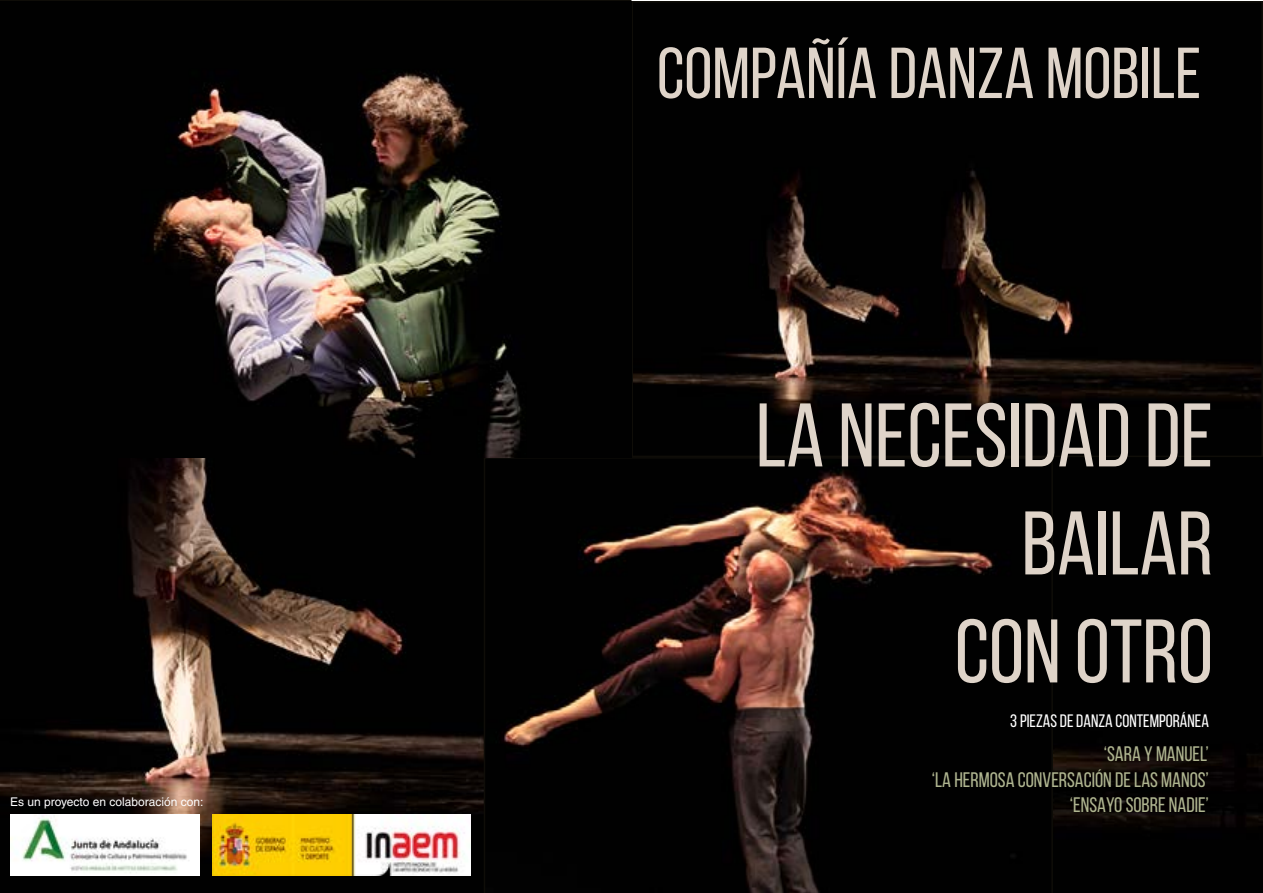
<style>
.page{position:relative;width:1263px;height:893px;background:#fff}
.page>*{position:absolute;margin:0;border:0;box-sizing:border-box;transform-origin:0 0}
.t1{font:90px/108px "Bebas Neue";color:#dfd4c9;text-align:right}
.t2{font:72px "Bebas Neue";color:#dfd4c9}
.t3{font:21px/25.2px "Bebas Neue";color:#afb590;text-align:right}
.t4{font:18px "Bebas Neue";color:#fff}
.t5{font:12px "Helvetica";color:#fff}
</style>
<div class="page">
<img style="left:0;top:457px;width:1263px;height:436px">
<img style="left:10px;top:815px;width:189px;height:61px">
<img style="left:213px;top:815px;width:258px;height:61px">
<img style="left:0;top:1px;width:1260px;height:456px">
<div style="left:631px;top:1px;width:632px;height:456px;border:2px solid #0f0d08"></div>
<svg style="left:484px;top:457px;width:569px;height:436px;background:#170e0c"></svg>
<p class="t5" style="left:10px;top:794px;width:195px">Es un proyecto en colaboración con:</p>
<h2 class="t2" style="left:657px;top:34px;width:546px">COMPAÑÍA DANZA MOBILE</h2>
<h1 class="t1" style="left:756px;top:381px;width:458px">LA NECESIDAD DE<br>BAILAR<br>CON OTRO</h1>
<p class="t4" style="left:1010px;top:711px;width:200px">3 PIEZAS DE DANZA CONTEMPORÁNEA</p>
<p class="t3" style="left:932px;top:741px;width:279px">‘SARA Y MANUEL’<br>‘LA HERMOSA CONVERSACIÓN DE LAS MANOS’ ‘ENSAYO SOBRE NADIE’</p>
</div>
